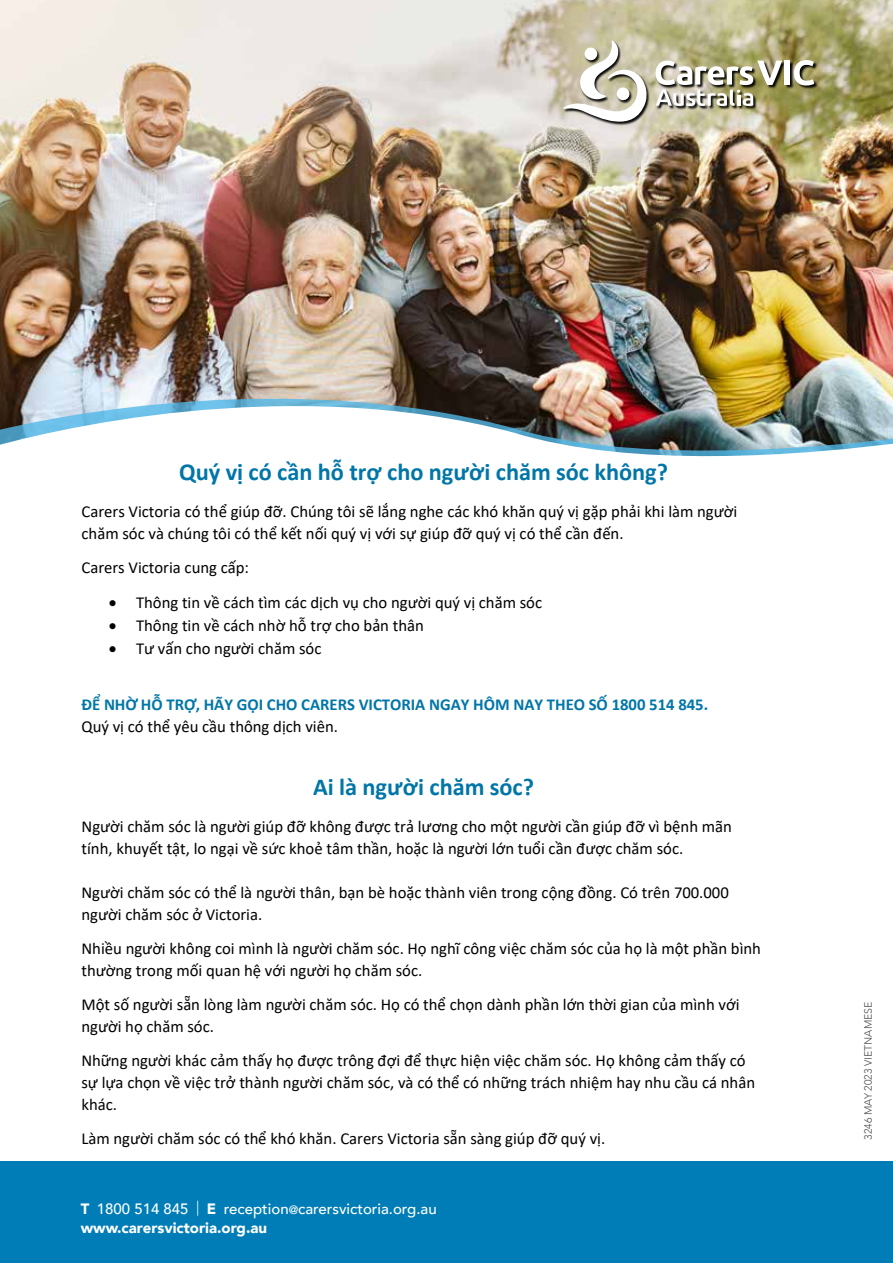
<style>
.page{position:relative;width:893px;height:1263px;background:#fff}
.page>*{position:absolute;margin:0;border:0;box-sizing:border-box;transform-origin:0 0}
.t1{font:700 24.3px "Calibri";letter-spacing:-.005em;color:#0076a8}
.t2{font:16.8px/21.8px "Calibri";color:#000}
.t3{font:700 16.8px "Calibri";color:#0076a8}
.t4{font:500 15px/19.5px "Avenir";color:#fff}
.t5{font:300 10.5px "Avenir";color:#4d4d4f}
.s1{font-weight:900}
.s2{font-weight:300}
.s3{font-size:12px}
</style>
<div class="page">
<div style="left:0;top:1161px;width:893px;height:102px;background:#007db6"></div>
<img style="left:0;top:0;width:893px;height:371px">
<img style="left:0;top:373px;width:893px;height:84px">
<div style="left:564px;top:41px;width:254px;height:85px;background:#000;opacity:.95"></div>
<div style="left:785px;top:61px;width:5px;height:24px;background:#fff"></div>
<svg style="left:794px;top:60px;width:20px;height:25px"></svg>
<svg style="left:563px;top:41px;width:85px;height:88px"></svg>
<svg style="left:656px;top:61px;width:126px;height:45px"></svg>
<h1 class="t1" style="left:179px;top:455px;width:490px">Quý vị có cần hỗ trợ cho người chăm sóc không?</h1>
<p class="t2" style="left:82px;top:500px;width:657px;line-height:22.2px">Carers Victoria có thể giúp đỡ. Chúng tôi sẽ lắng nghe các khó khăn quý vị gặp phải khi làm người chăm sóc và chúng tôi có thể kết nối quý vị với sự giúp đỡ quý vị có thể cần đến.</p>
<p class="t2" style="left:82px;top:556px;width:169px">Carers Victoria cung cấp:</p>
<p class="t2" style="left:109px;top:591px;width:435px">• Thông tin về cách tìm các dịch vụ cho người quý vị chăm sóc</p>
<p class="t2" style="left:109px;top:614px;width:317px">• Thông tin về cách nhờ hỗ trợ cho bản thân</p>
<p class="t2" style="left:109px;top:637px;width:214px">• Tư vấn cho người chăm sóc</p>
<p class="t3" style="left:81px;top:692px;width:628px">ĐỂ NHỜ HỖ TRỢ, HÃY GỌI CHO CARERS VICTORIA NGAY HÔM NAY THEO SỐ 1800 514 845.</p>
<p class="t2" style="left:81px;top:715px;width:258px">Quý vị có thể yêu cầu thông dịch viên.</p>
<h1 class="t1" style="left:313px;top:770px;width:222px">Ai là người chăm sóc?</h1>
<p class="t2" style="left:82px;top:815px;width:652px">Người chăm sóc là người giúp đỡ không được trả lương cho một người cần giúp đỡ vì bệnh mãn tính, khuyết tật, lo ngại về sức khoẻ tâm thần, hoặc là người lớn tuổi cần được chăm sóc.</p>
<p class="t2" style="left:82px;top:881px;width:649px">Người chăm sóc có thể là người thân, bạn bè hoặc thành viên trong cộng đồng. Có trên 700.000 người chăm sóc ở Victoria.</p>
<p class="t2" style="left:82px;top:937px;width:681px">Nhiều người không coi mình là người chăm sóc. Họ nghĩ công việc chăm sóc của họ là một phần bình thường trong mối quan hệ với người họ chăm sóc.</p>
<p class="t2" style="left:81px;top:993px;width:660px">Một số người sẵn lòng làm người chăm sóc. Họ có thể chọn dành phần lớn thời gian của mình với người họ chăm sóc.</p>
<p class="t2" style="left:81px;top:1049px;width:675px">Những người khác cảm thấy họ được trông đợi để thực hiện việc chăm sóc. Họ không cảm thấy có sự lựa chọn về việc trở thành người chăm sóc, và có thể có những trách nhiệm hay nhu cầu cá nhân khác.</p>
<p class="t2" style="left:81px;top:1127px;width:525px">Làm người chăm sóc có thể khó khăn. Carers Victoria sẵn sàng giúp đỡ quý vị.</p>
<p class="t4" style="left:81px;top:1198px;width:357px"><span class="s1">T</span> 1800 514 845 <span class="s2">|</span> <span class="s1">E</span> reception<span class="s3">@</span>carersvictoria.org.au <span class="s1">www.carersvictoria.org.au</span></p>
<p class="t5" style="left:862px;top:1140px;width:139px;rotate:-90deg">3246 MAY 2023 VIETNAMESE</p>
</div>
